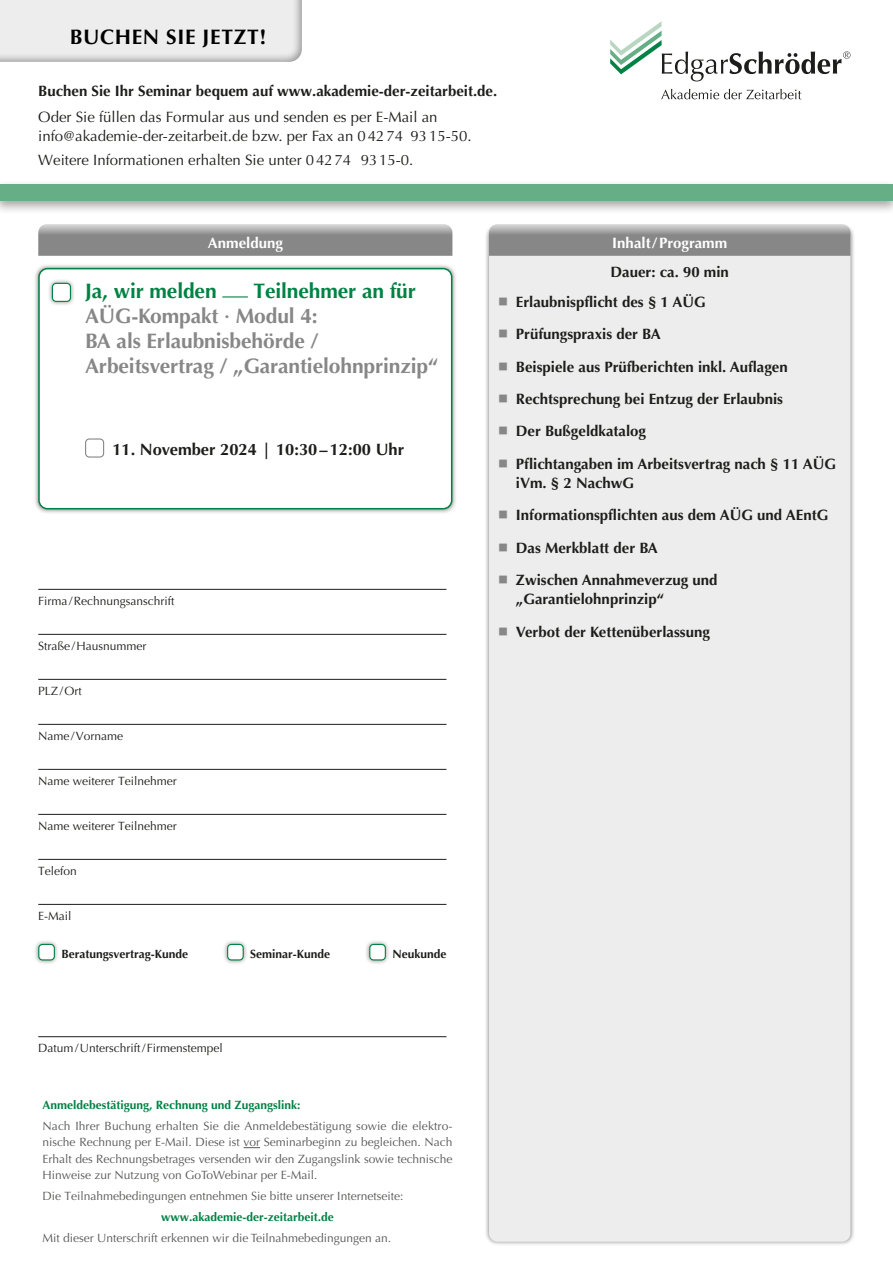
<style>
.page{position:relative;width:893px;height:1263px;background:#fff}
.page>*{position:absolute;margin:0;border:0;box-sizing:border-box;transform-origin:0 0}
.t1{font:700 21px/25.2px "Optima";letter-spacing:-.005em;color:#878787}
.t2{font:700 21px "Optima";letter-spacing:-.005em;color:#008244}
.t3{font:700 21px "Optima";letter-spacing:.03em;color:#000}
.t4{font:700 16.5px "Optima";color:#1d1d1b}
.t5{font:700 15px/32.2px "Optima";color:#1d1d1b}
.t6{font:15px/19.5px "Optima";color:#1d1d1b}
.t7{font:700 15px "Optima";color:#fff}
.t8{font:12px/16.5px "Optima";color:#575756;text-align:justify}
.t9{font:12px "Optima";color:#1d1d1b}
.t10{font:700 12px "Optima";color:#008244}
.t11{font:700 12px "Optima";color:#1d1d1b}
</style>
<div class="page">
<div style="left:34px;top:263px;width:423px;height:251px;background:#1d1d1b;opacity:.5"></div>
<div style="left:39px;top:269px;width:413px;height:240px;background:#fff;border-radius:9px"></div>
<div style="left:38px;top:268px;width:414px;height:241px;border:2px solid #008244;border-radius:9px"></div>
<svg style="left:222px;top:296px;width:26px;height:1px"></svg>
<svg style="left:244px;top:1147px;width:16px;height:1px"></svg>
<div style="left:484px;top:224px;width:371px;height:1022px;background:#1d1d1b;opacity:.5"></div>
<div style="left:489px;top:228px;width:361px;height:1014px;background:#ededed;border-radius:9px"></div>
<svg style="left:489px;top:224px;width:361px;height:32px;background:#979797"></svg>
<svg style="left:38px;top:224px;width:414px;height:32px;background:#979797"></svg>
<hr style="left:38px;top:589px;width:408px;height:1px;background:#1d1d1b">
<hr style="left:38px;top:634px;width:408px;height:1px;background:#1d1d1b">
<hr style="left:38px;top:679px;width:408px;height:1px;background:#1d1d1b">
<hr style="left:38px;top:724px;width:408px;height:1px;background:#1d1d1b">
<hr style="left:38px;top:769px;width:408px;height:1px;background:#1d1d1b">
<hr style="left:38px;top:814px;width:408px;height:1px;background:#1d1d1b">
<hr style="left:38px;top:859px;width:408px;height:1px;background:#1d1d1b">
<hr style="left:38px;top:904px;width:408px;height:1px;background:#1d1d1b">
<hr style="left:38px;top:1036px;width:408px;height:1px;background:#1d1d1b">
<div style="left:47px;top:278px;width:28px;height:28px;background:#1d1d1b;opacity:.5"></div>
<div style="left:52px;top:283px;width:18px;height:18px;background:#fff;border-radius:4px"></div>
<div style="left:52px;top:283px;width:19px;height:19px;border:1px solid #008244;border-radius:4px"></div>
<div style="left:34px;top:939px;width:25px;height:26px;background:#1d1d1b;opacity:.5"></div>
<div style="left:39px;top:944px;width:15px;height:16px;background:#fff;border-radius:4px"></div>
<div style="left:38px;top:944px;width:17px;height:16px;border:1px solid #008244;border-radius:4px"></div>
<div style="left:222px;top:939px;width:26px;height:26px;background:#1d1d1b;opacity:.5"></div>
<div style="left:228px;top:944px;width:15px;height:16px;background:#fff;border-radius:4px"></div>
<div style="left:227px;top:944px;width:17px;height:16px;border:1px solid #008244;border-radius:4px"></div>
<div style="left:365px;top:939px;width:25px;height:26px;background:#1d1d1b;opacity:.5"></div>
<div style="left:370px;top:944px;width:15px;height:16px;background:#fff;border-radius:4px"></div>
<div style="left:369px;top:944px;width:17px;height:16px;border:1px solid #008244;border-radius:4px"></div>
<div style="left:85px;top:438px;width:19px;height:20px;border:1px solid #878787;border-radius:4px"></div>
<div style="left:0;top:0;width:304px;height:63px;background:#1d1d1b;opacity:.4"></div>
<svg style="left:610px;top:21px;width:240px;height:60px"></svg>
<svg style="left:661px;top:89px;width:140px;height:10px"></svg>
<div style="left:0;top:180px;width:893px;height:34px;background:#1d1d1b;opacity:.4"></div>
<div style="left:0;top:185px;width:893px;height:16px;background:#65ae86"></div>
<h1 class="t3" style="left:70px;top:24px;width:198px">BUCHEN SIE JETZT!</h1>
<p class="t5" style="left:38px;top:75px;width:460px">Buchen Sie Ihr Seminar bequem auf www.akademie-der-zeitarbeit.de.</p>
<p class="t6" style="left:38px;top:107px;width:435px">Oder Sie füllen das Formular aus und senden es per E-Mail an info@akademie-der-zeitarbeit.de bzw. per Fax an 04274 9315-50.</p>
<p class="t6" style="left:38px;top:150px;width:377px">Weitere Informationen erhalten Sie unter 04274 9315-0.</p>
<p class="t7" style="left:208px;top:235px;width:77px">Anmeldung</p>
<p class="t7" style="left:612px;top:235px;width:116px">Inhalt / Programm</p>
<h1 class="t2" style="left:85px;top:278px;width:133px">Ja, wir melden</h1>
<h1 class="t2" style="left:253px;top:278px;width:164px">Teilnehmer an für</h1>
<h1 class="t1" style="left:85px;top:303px;width:355px">AÜG-Kompakt · Modul 4:<br>BA als Erlaubnisbehörde /<br>Arbeitsvertrag / „Garantielohnprinzip“</h1>
<p class="t4" style="left:112px;top:439px;width:293px">11. November 2024 | 10:30–12:00 Uhr</p>
<p class="t9" style="left:38px;top:594px;width:138px">Firma/Rechnungsanschrift</p>
<p class="t9" style="left:38px;top:639px;width:110px">Straße/Hausnummer</p>
<p class="t9" style="left:38px;top:684px;width:45px">PLZ/Ort</p>
<p class="t9" style="left:38px;top:729px;width:87px">Name/Vorname</p>
<p class="t9" style="left:38px;top:774px;width:140px">Name weiterer Teilnehmer</p>
<p class="t9" style="left:38px;top:819px;width:140px">Name weiterer Teilnehmer</p>
<p class="t9" style="left:38px;top:864px;width:40px">Telefon</p>
<p class="t9" style="left:38px;top:909px;width:35px">E-Mail</p>
<p class="t11" style="left:61px;top:947px;width:128px">Beratungsvertrag-Kunde</p>
<p class="t11" style="left:250px;top:947px;width:82px">Seminar-Kunde</p>
<p class="t11" style="left:392px;top:947px;width:56px">Neukunde</p>
<p class="t9" style="left:38px;top:1041px;width:186px">Datum/Unterschrift/Firmenstempel</p>
<p class="t10" style="left:43px;top:1098px;width:260px">Anmeldebestätigung, Rechnung und Zugangslink:</p>
<p class="t8" style="left:43px;top:1118px;width:411px">Nach Ihrer Buchung erhalten Sie die Anmeldebestätigung sowie die elektro&shy;nische Rechnung per E-Mail. Diese ist vor Seminarbeginn zu begleichen. Nach Erhalt des Rechnungsbetrages versenden wir den Zugangslink sowie technische Hinweise zur Nutzung von GoToWebinar per E-Mail.</p>
<p class="t8" style="left:43px;top:1188px;width:362px">Die Teilnahmebedingungen entnehmen Sie bitte unserer Internetseite:</p>
<p class="t10" style="left:161px;top:1210px;width:174px">www.akademie-der-zeitarbeit.de</p>
<p class="t8" style="left:43px;top:1229px;width:350px">Mit dieser Unterschrift erkennen wir die Teilnahmebedingungen an.</p>
<p class="t5" style="left:610px;top:256px;width:120px">Dauer: ca. 90 min</p>
<p class="t5" style="left:516px;top:286px;width:322px">Erlaubnispflicht des § 1 AÜG<br>Prüfungspraxis der BA<br>Beispiele aus Prüfberichten inkl. Auflagen Rechtsprechung bei Entzug der Erlaubnis<br>Der Bußgeldkatalog<br>Pflichtangaben im Arbeitsvertrag nach § 11 AÜG</p>
<p class="t5" style="left:516px;top:467px;width:314px">iVm. § 2 NachwG<br>Informationspflichten aus dem AÜG und AEntG<br>Das Merkblatt der BA<br>Zwischen Annahmeverzug und</p>
<p class="t5" style="left:516px;top:583px;width:195px">„Garantielohnprinzip“<br>Verbot der Kettenüberlassung</p>
</div>
